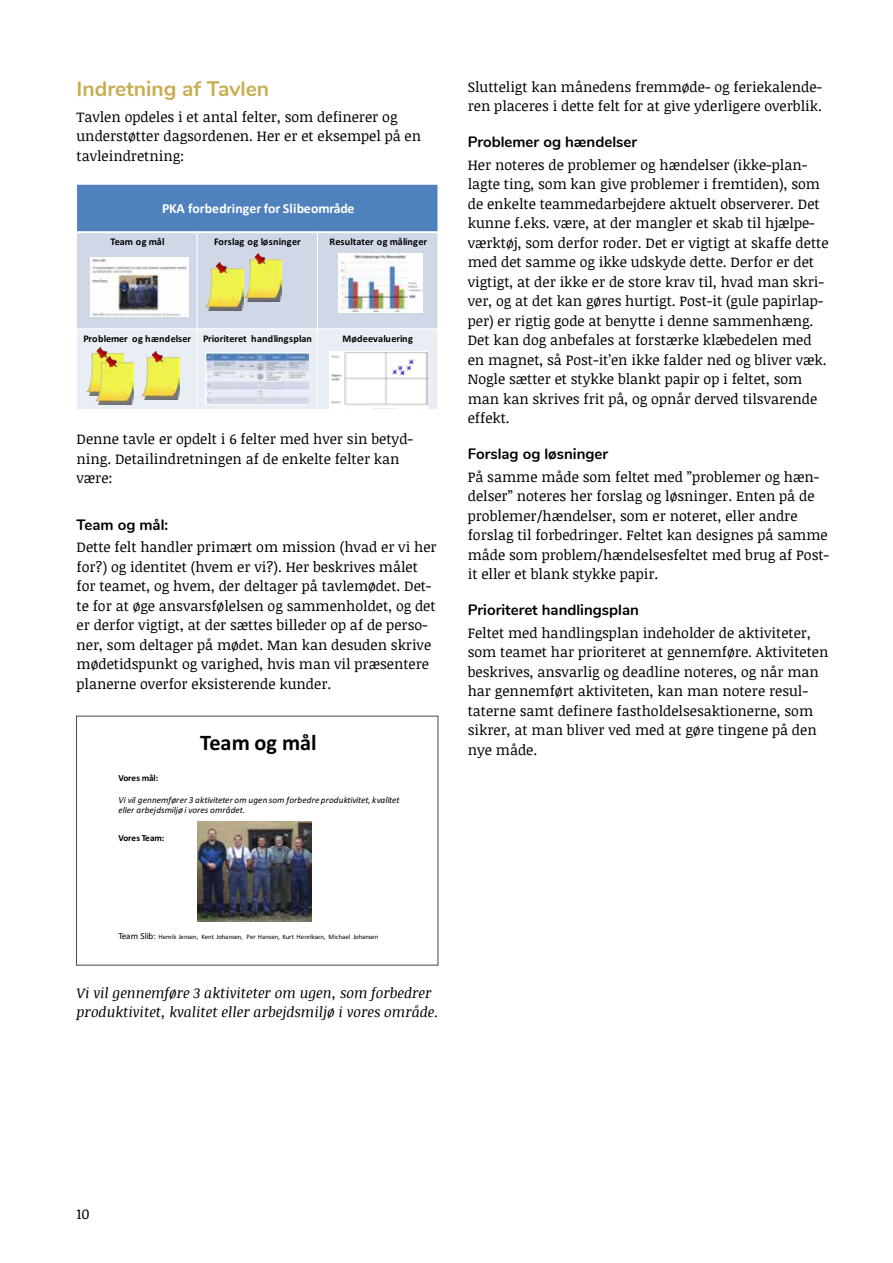
<style>
.page{position:relative;width:893px;height:1263px;background:#fff}
.page>*{position:absolute;margin:0;border:0;box-sizing:border-box;transform-origin:0 0}
.t1{font:700 22.35px "Calibri";color:#000}
.t2{font:700 21px "Nunito";color:#c8ae52}
.t3{font:700 15px "Nunito";color:#000}
.t4{font:14.25px/19.5px "Noticia Text";color:#000}
.t5{font:italic 14.25px/19.5px "Noticia Text";color:#000}
.t6{font:700 13.8px "Calibri";letter-spacing:-.005em;color:#fff}
.t7{font:700 10.2px "Calibri";letter-spacing:.005em;color:#000}
.t8{font:700 10.2px "Calibri";letter-spacing:.025em;color:#000}
.t9{font:italic 9.15px/10.6px "Calibri";color:#000}
.t10{font:700 9.15px "Calibri";letter-spacing:-.01em;color:#000}
.t11{font:6.75px "Calibri";letter-spacing:-.015em;color:#000}
.s1{font-size:9.15px}
</style>
<div class="page">
<div style="left:77px;top:184px;width:361px;height:48px;background:#4f81bd"></div>
<div style="left:77px;top:232px;width:120px;height:97px;background:#d0d8e8"></div>
<div style="left:197px;top:232px;width:120px;height:97px;background:#d0d8e8"></div>
<div style="left:317px;top:232px;width:121px;height:97px;background:#d0d8e8"></div>
<div style="left:77px;top:329px;width:120px;height:80px;background:#e9edf4"></div>
<div style="left:197px;top:329px;width:120px;height:80px;background:#e9edf4"></div>
<div style="left:317px;top:329px;width:121px;height:80px;background:#e9edf4"></div>
<hr style="left:197px;top:231px;width:1px;height:178px;background:#fff">
<hr style="left:317px;top:231px;width:1px;height:178px;background:#fff">
<hr style="left:77px;top:231px;width:361px;height:2px;background:#fff">
<hr style="left:77px;top:328px;width:361px;height:1px;background:#fff">
<hr style="left:77px;top:184px;width:1px;height:225px;background:#fff">
<hr style="left:77px;top:184px;width:361px;height:1px;background:#fff">
<img style="left:91px;top:258px;width:97px;height:58px">
<img style="left:87px;top:347px;width:37px;height:48px">
<img style="left:95px;top:357px;width:38px;height:48px">
<img style="left:142px;top:352px;width:38px;height:48px">
<img style="left:206px;top:262px;width:38px;height:48px">
<img style="left:245px;top:253px;width:37px;height:48px">
<img style="left:338px;top:253px;width:84px;height:59px">
<img style="left:330px;top:352px;width:98px;height:57px">
<img style="left:206px;top:352px;width:103px;height:53px">
<img style="left:197px;top:822px;width:115px;height:100px">
<h2 class="t2" style="left:77px;top:73px;width:194px">Indretning af Tavlen</h2>
<p class="t4" style="left:77px;top:106px;width:346px">Tavlen opdeles i et antal felter, som definerer og understøtter dagsordenen. Her er et eksempel på en tavleindretning:</p>
<p class="t6" style="left:162px;top:199px;width:194px">PKA forbedringer for Slibeområde</p>
<p class="t7" style="left:110px;top:235px;width:56px">Team og mål</p>
<p class="t8" style="left:214px;top:235px;width:88px">Forslag og løsninger</p>
<p class="t7" style="left:329px;top:235px;width:99px">Resultater og målinger</p>
<p class="t7" style="left:83px;top:331px;width:230px">Problemer og hændelser Prioriteret handlingsplan</p>
<p class="t7" style="left:343px;top:331px;width:72px">Mødeevaluering</p>
<p class="t4" style="left:77px;top:429px;width:338px">Denne tavle er opdelt i 6 felter med hver sin betyd&shy;ning. Detailindretningen af de enkelte felter kan være:</p>
<p class="t3" style="left:77px;top:514px;width:93px">Team og mål:</p>
<p class="t4" style="left:77px;top:537px;width:362px">Dette felt handler primært om mission (hvad er vi her for?) og identitet (hvem er vi?). Her beskrives målet for teamet, og hvem, der deltager på tavlemødet. Det&shy;te for at øge ansvarsfølelsen og sammenholdet, og det er derfor vigtigt, at der sættes billeder op af de perso&shy;ner, som deltager på mødet. Man kan desuden skrive mødetidspunkt og varighed, hvis man vil præsentere planerne overfor eksisterende kunder.</p>
<h1 class="t1" style="left:200px;top:726px;width:118px">Team og mål</h1>
<p class="t10" style="left:119px;top:771px;width:41px">Vores mål:</p>
<p class="t9" style="left:119px;top:794px;width:283px">Vi vil gennemfører 3 aktiviteter om ugen som forbedre produktivitet, kvalitet eller arbejdsmiljø i vores området.</p>
<p class="t10" style="left:119px;top:831px;width:47px">Vores Team:</p>
<p class="t4" style="left:468px;top:77px;width:356px">Slutteligt kan månedens fremmøde- og feriekalende&shy;ren placeres i dette felt for at give yderligere overblik.</p>
<p class="t3" style="left:468px;top:131px;width:171px">Problemer og hændelser</p>
<p class="t4" style="left:468px;top:155px;width:362px">Her noteres de problemer og hændelser (ikke-plan&shy;lagte ting, som kan give problemer i fremtiden), som de enkelte teammedarbejdere aktuelt observerer. Det kunne f.eks. være, at der mangler et skab til hjælpe&shy;værktøj, som derfor roder. Det er vigtigt at skaffe dette med det samme og ikke udskyde dette. Derfor er det vigtigt, at der ikke er de store krav til, hvad man skri&shy;ver, og at det kan gøres hurtigt. Post-it (gule papirlap&shy;per) er rigtig gode at benytte i denne sammenhæng.<br>Det kan dog anbefales at forstærke klæbedelen med en magnet, så Post-it’en ikke falder ned og bliver væk.<br>Nogle sætter et stykke blankt papir op i feltet, som man kan skrives frit på, og opnår derved tilsvarende effekt.</p>
<p class="t3" style="left:468px;top:443px;width:142px">Forslag og løsninger</p>
<p class="t4" style="left:468px;top:467px;width:363px">På samme måde som feltet med ”problemer og hæn&shy;delser” noteres her forslag og løsninger. Enten på de problemer/hændelser, som er noteret, eller andre forslag til forbedringer. Feltet kan designes på samme måde som problem/hændelsesfeltet med brug af Post&shy;it eller et blank stykke papir.</p>
<p class="t3" style="left:468px;top:599px;width:173px">Prioriteret handlingsplan</p>
<p class="t4" style="left:468px;top:623px;width:362px">Feltet med handlingsplan indeholder de aktiviteter, som teamet har prioriteret at gennemføre. Aktiviteten beskrives, ansvarlig og deadline noteres, og når man har gennemført aktiviteten, kan man notere resul&shy;taterne samt definere fastholdelsesaktionerne, som sikrer, at man bliver ved med at gøre tingene på den nye måde.</p>
<p class="t11" style="left:119px;top:932px;width:261px"><span class="s1">Team Slib:</span> Henrik Jensen, Kent Johansen, Per Hansen, Kurt Henriksen, Michael Johansen</p>
<p class="t5" style="left:77px;top:982px;width:364px">Vi vil gennemføre 3 aktiviteter om ugen, som forbedrer produktivitet, kvalitet eller arbejdsmiljø i vores område.</p>
<p class="t4" style="left:77px;top:1203px;width:15px">10</p>
</div>
